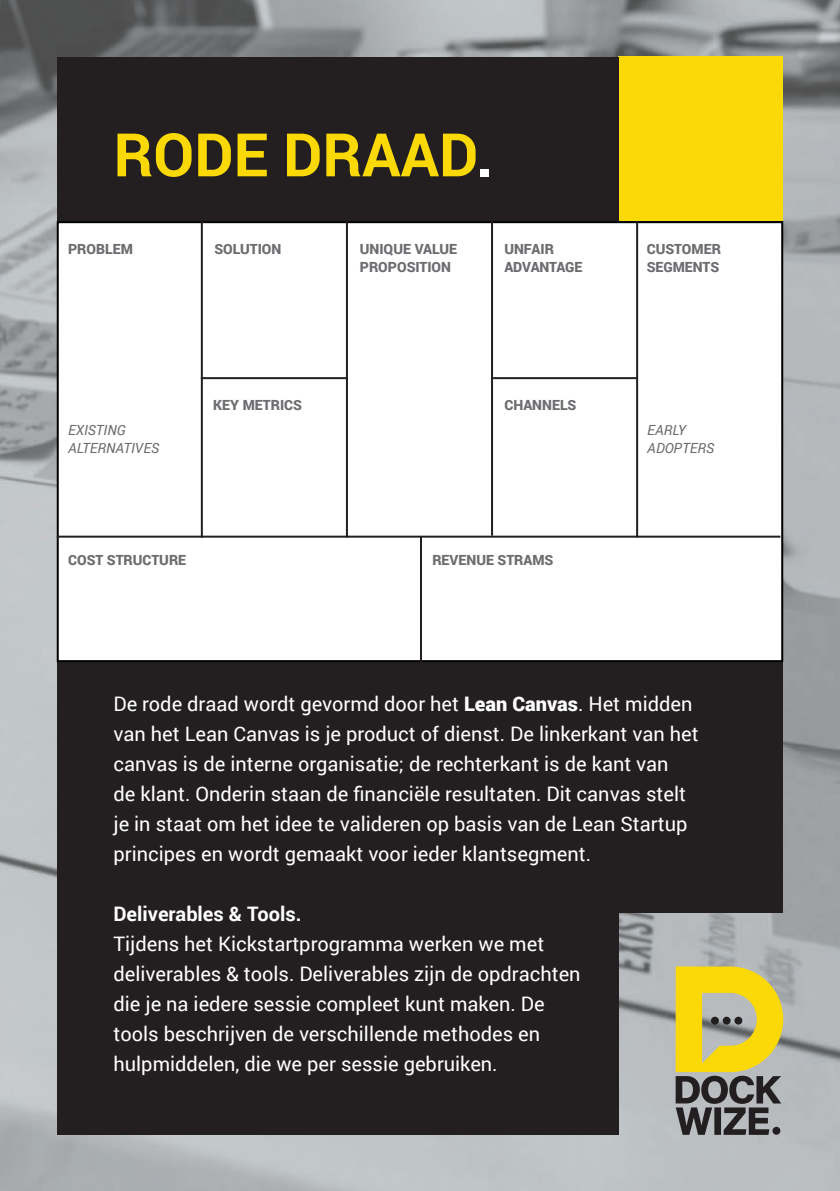
<style>
.page{position:relative;width:840px;height:1191px;background:#fff}
.page>*{position:absolute;margin:0;border:0;box-sizing:border-box;transform-origin:0 0}
.t1{font:700 60px "Roboto";color:#fad906}
.t2{font:20px/30px "Roboto";color:#fff}
.t3{font:700 20px "Roboto";color:#fff}
.t4{font:900 14px/18px "Roboto";color:#6c6d70}
.t5{font:italic 14px/18px "Roboto";color:#6c6d70}
.s1{color:#fff}
.s2{font-weight:900}
</style>
<div class="page">
<img style="left:0;top:0;width:839px;height:1191px">
<svg style="left:675px;top:966px;width:107px;height:168px;background:#b6a953"></svg>
<div style="left:722px;top:1016px;width:8px;height:8px;background:#231f20;border-radius:50%"></div>
<svg style="left:710px;top:1016px;width:8px;height:8px"></svg>
<div style="left:734px;top:1016px;width:8px;height:8px;background:#231f20;border-radius:50%"></div>
<div style="left:618px;top:57px;width:164px;height:856px;background:#231f20"></div>
<div style="left:618px;top:57px;width:164px;height:164px;background:#fad906"></div>
<div style="left:57px;top:57px;width:561px;height:1077px;background:#231f20"></div>
<div style="left:57px;top:221px;width:725px;height:441px;background:#fff;border:2px solid #000"></div>
<hr style="left:346px;top:221px;width:2px;height:316px;background:#231f20">
<hr style="left:420px;top:536px;width:2px;height:126px;background:#231f20">
<hr style="left:201px;top:221px;width:2px;height:316px;background:#231f20">
<hr style="left:635px;top:221px;width:2px;height:316px;background:#231f20">
<hr style="left:57px;top:535px;width:723px;height:2px;background:#231f20">
<hr style="left:201px;top:377px;width:147px;height:2px;background:#231f20">
<hr style="left:492px;top:377px;width:144px;height:2px;background:#231f20">
<hr style="left:490px;top:221px;width:2px;height:314px;background:#231f20">
<h1 class="t1" style="left:113px;top:113px;width:381px">RODE DRAAD<span class="s1">.</span></h1>
<p class="t4" style="left:68px;top:239px;width:66px">PROBLEM</p>
<p class="t4" style="left:214px;top:239px;width:69px">SOLUTION</p>
<p class="t4" style="left:359px;top:239px;width:99px">UNIQUE VALUE<br>PROPOSITION</p>
<p class="t4" style="left:504px;top:239px;width:80px">UNFAIR<br>ADVANTAGE</p>
<p class="t4" style="left:646px;top:239px;width:76px">CUSTOMER<br>SEGMENTS</p>
<p class="t4" style="left:213px;top:395px;width:90px">KEY METRICS</p>
<p class="t4" style="left:504px;top:395px;width:74px">CHANNELS</p>
<p class="t5" style="left:68px;top:420px;width:92px">EXISTING<br>ALTERNATIVES</p>
<p class="t5" style="left:647px;top:420px;width:68px">EARLY<br>ADOPTERS</p>
<p class="t4" style="left:68px;top:551px;width:119px">COST STRUCTURE</p>
<p class="t4" style="left:432px;top:551px;width:122px">REVENUE STRAMS</p>
<p class="t2" style="left:113px;top:688px;width:586px">De rode draad wordt gevormd door het <span class="s2">Lean Canvas</span>. Het midden van het Lean Canvas is je product of dienst. De linkerkant van het canvas is de interne organisatie; de rechterkant is de kant van<br>de klant. Onderin staan de financiële resultaten. Dit canvas stelt je in staat om het idee te valideren op basis van de Lean Startup principes en wordt gemaakt voor ieder klantsegment.</p>
<p class="t3" style="left:113px;top:900px;width:189px">Deliverables &amp; Tools.</p>
<p class="t2" style="left:113px;top:928px;width:468px">Tijdens het Kickstartprogramma werken we met deliverables &amp; tools. Deliverables zijn de opdrachten die je na iedere sessie compleet kunt maken. De tools beschrijven de verschillende methodes en hulpmiddelen, die we per sessie gebruiken.</p>
</div>
